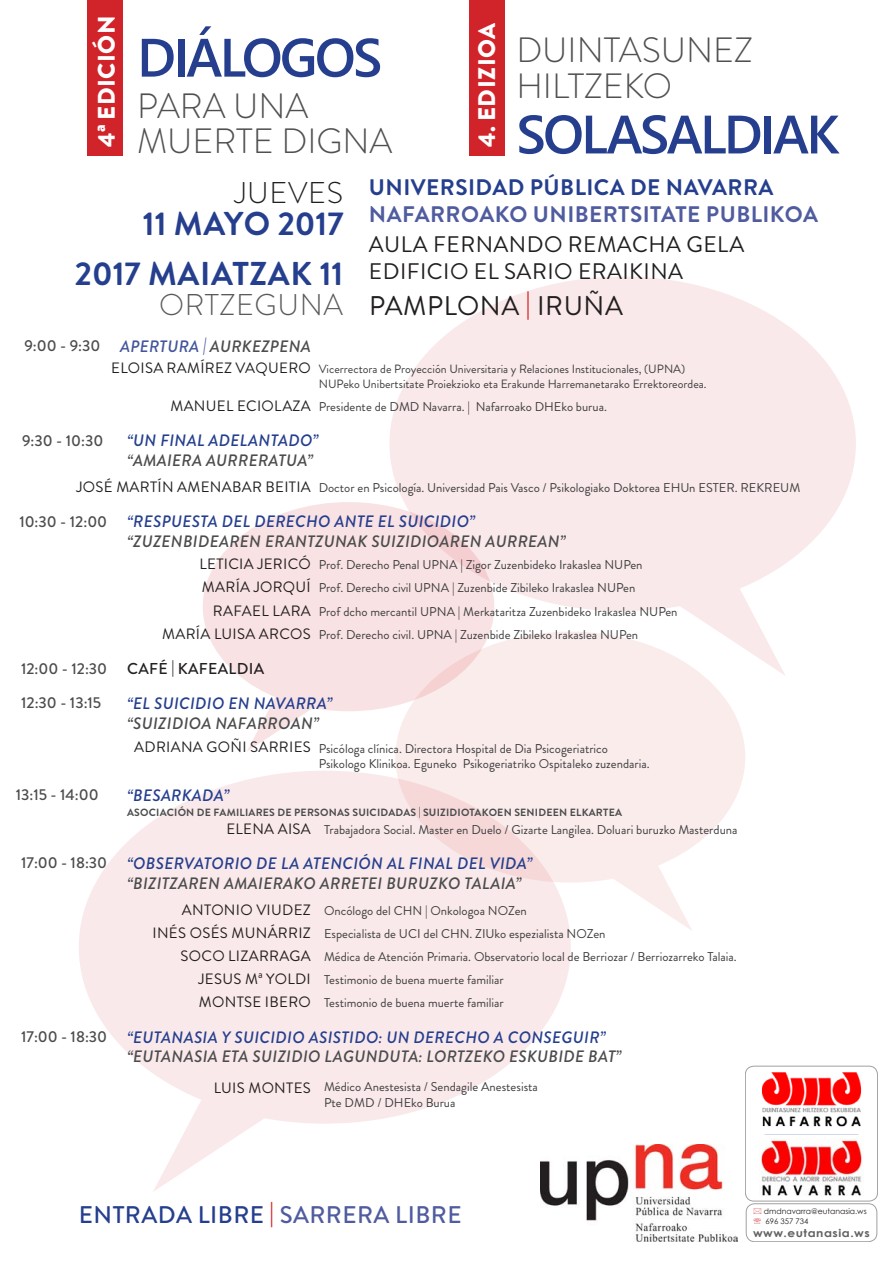
<style>
.page{position:relative;width:893px;height:1263px;background:#fff}
.page>*{position:absolute;margin:0;border:0;box-sizing:border-box;transform-origin:0 0}
.t1{font:600 54px "Segoe UI";letter-spacing:-.05em;color:#253f8e}
.t2{font:300 35.1px/36.5px "Brandon Grotesque";color:#505052}
.t3{font:700 33px "Brandon Grotesque";color:#253f8e}
.t4{font:300 30px "Brandon Grotesque";letter-spacing:.02em;color:#231f20}
.t5{font:27px "Brandon Grotesque";color:#231f20}
.t6{font:500 24px "Brandon Grotesque";letter-spacing:.02em;color:#253f8e}
.t7{font:900 24px "Brandon Grotesque";letter-spacing:.02em;color:#fff}
.t8{font:22.5px "Brandon Grotesque";letter-spacing:.02em;color:#231f20}
.t9{font:700 22.5px "Brandon Grotesque";letter-spacing:.02em;color:#505c9f}
.t10{font:700 22.5px "Brandon Grotesque";letter-spacing:.02em;color:#253f8e}
.t11{font:italic 500 16.5px/19.8px "Brandon Grotesque";letter-spacing:.02em;color:#4b4c4d}
.t12{font:italic 500 16.5px "Brandon Grotesque";letter-spacing:.02em;color:#253f8e}
.t13{font:500 15.75px "Brandon Grotesque";color:#4b4c4d}
.t14{font:500 15.75px "Brandon Grotesque";letter-spacing:.02em;color:#231f20}
.t15{font:15px "Brandon Grotesque";letter-spacing:.02em;color:#231f20}
.t16{font:12.75px/15.3px "Brandon Grotesque";color:#3e3e3f}
.t17{font:12px/14.4px "Brandon Grotesque";color:#3e3e3f}
.t18{font:700 10.95px "Century Gothic";letter-spacing:.04em;color:#636366;scale:1.11 1}
.t19{font:700 10.5px "Brandon Grotesque";letter-spacing:.02em;color:#4b4c4d}
.t20{font:7.65px/9.3px "Century Gothic";color:#231f20}
.s1{font-weight:300;font-size:30px;color:#5a5a5d}
.s2{color:#d1232a}
.s3{color:#43549a}
.s4{font-size:15px;color:#231f20}
.s5{font-style:normal;font-size:15.75px}
.s6{color:#253f8e}
.s7{font-style:normal;font-size:15.75px;color:#4b4c4d}
.s8{color:#505c9f}
</style>
<div class="page">
<div style="left:389px;top:276px;width:467px;height:335px;background:#fae9ea;border-radius:50%"></div>
<svg style="left:672px;top:585px;width:113px;height:90px"></svg>
<div style="left:203px;top:502px;width:291px;height:209px;background:#f9e2e3;border-radius:50%"></div>
<svg style="left:247px;top:690px;width:70px;height:61px"></svg>
<div style="left:395px;top:632px;width:350px;height:250px;background:#fbecec;border-radius:50%"></div>
<svg style="left:607px;top:857px;width:85px;height:73px"></svg>
<div style="left:79px;top:771px;width:492px;height:353px;background:#fae9ea;border-radius:50%"></div>
<svg style="left:153px;top:1096px;width:118px;height:96px"></svg>
<div style="left:746px;top:1203px;width:131px;height:39px;border:1px solid #57585a;border-radius:9px"></div>
<div style="left:745px;top:1066px;width:133px;height:135px;border:1px solid #57585a;border-radius:9px"></div>
<img style="left:760px;top:1138px;width:102px;height:58px">
<img style="left:761px;top:1072px;width:101px;height:55px">
<hr style="left:764px;top:1134px;width:94px;height:1px;background:#c7cee4">
<img style="left:541px;top:1145px;width:197px;height:97px">
<div style="left:87px;top:0;width:36px;height:155px;background:#d1232a"></div>
<div style="left:469px;top:0;width:36px;height:155px;background:#d1232a"></div>
<h3 class="t7" style="left:89px;top:147px;width:133px;rotate:-90deg">4ª EDICIÓN</h3>
<h1 class="t1" style="left:137px;top:14px;width:247px">DIÁLOGOS</h1>
<h2 class="t2" style="left:137px;top:88px;width:44px">PARA</h2>
<h2 class="t2" style="left:233px;top:88px;width:25px">UNA</h2>
<h2 class="t2" style="left:137px;top:123px;width:52px">MUERTE</h2>
<h2 class="t2" style="left:281px;top:123px;width:61px">DIGNA</h2>
<h3 class="t7" style="left:470px;top:147px;width:126px;rotate:-90deg">4. Edizioa</h3>
<h2 class="t2" style="left:516px;top:32px;width:157px">DUINTASUNEZ<br>HILTZEKO</h2>
<h1 class="t1" style="left:516px;top:91px;width:324px">SOLASALDIAK</h1>
<h3 class="t10" style="left:369px;top:172px;width:406px">UNIVERSIDAD PÚBLICA DE NAVARRA</h3>
<h3 class="t9" style="left:369px;top:199px;width:450px">NAFARROAKO UNIBERTSITATE PUBLIKOA</h3>
<h3 class="t8" style="left:369px;top:228px;width:281px">Aula Fe rnando RemachA</h3>
<h3 class="t8" style="left:686px;top:228px;width:59px">Gela</h3>
<h3 class="t8" style="left:369px;top:255px;width:150px">EDI FICIO EL SARIO</h3>
<h3 class="t8" style="left:578px;top:255px;width:107px">Eraikina</h3>
<h3 class="t5" style="left:159px;top:287px;width:396px"><span class="s1">ORTZEGUNA</span> PAMPLONA <span class="s2">|</span> IRUÑA</h3>
<h3 class="t4" style="left:235px;top:172px;width:110px">JUEVES</h3>
<h3 class="t3" style="left:143px;top:200px;width:202px">11 MAYO 2017</h3>
<h3 class="t3" style="left:75px;top:250px;width:95px">2017 MAIA</h3>
<h3 class="t3" style="left:232px;top:250px;width:113px">TZAK 11</h3>
<p class="t13" style="left:24px;top:335px;width:77px">9:00 - 9:30</p>
<p class="t11" style="left:120px;top:337px;width:192px"><span class="s3">APERTURA |</span> AURKEZPENA</p>
<p class="t17" style="left:319px;top:362px;width:389px;text-indent:-208px"><span class="s4">Eloisa ramírez vaque ro</span> Vicerrectora de Proyección U niversitaria y Relaciones I nstitucionales, (U PNA)<br>NU Peko U nibertsitate Proiekzioko eta Erakunde Harremanetarako Errektoreordea.</p>
<p class="t15" style="left:170px;top:395px;width:97px">MANU EL ECIOLAZA</p>
<p class="t16" style="left:319px;top:399px;width:290px">Presidente de DMD Navarra. | Nafarroako DHEko burua.</p>
<p class="t12" style="left:127px;top:429px;width:193px">“UN FINAL ADELANTADO”</p>
<p class="t11" style="left:127px;top:451px;width:188px">“AMAIERA AURRERATUA”</p>
<p class="t13" style="left:22px;top:429px;width:83px">9:30 - 10:30</p>
<p class="t16" style="left:77px;top:480px;width:714px"><span class="s4">José Martín Amenabar Be itia</span> Doctor en Psicología. U niversidad Pais Vasco / Psikologiako Doktorea EHU n ESTER. R EKR EUM</p>
<p class="t13" style="left:19px;top:510px;width:89px">10:30 - 12:00</p>
<p class="t12" style="left:127px;top:510px;width:350px">“RESPUESTA DEL DERECHO ANTE EL SUICIDIO”</p>
<p class="t11" style="left:127px;top:531px;width:440px">“ZUZENBIDEAREN ERANTZUNAK SUIZIDIOAREN AURREAN”</p>
<p class="t16" style="left:200px;top:557px;width:445px"><span class="s4">LETI CIA JERI CÓ</span> Prof. Derecho Penal U PNA | Zigor Zuzenbideko I rakaslea NU Pen</p>
<p class="t15" style="left:202px;top:577px;width:11px">MARÍA</p>
<p class="t15" style="left:254px;top:577px;width:18px">JORQUÍ</p>
<p class="t16" style="left:319px;top:580px;width:318px">Prof. Derecho civil U PNA | Zuzenbide Zibileko I rakaslea NU Pen</p>
<p class="t15" style="left:213px;top:600px;width:70px">RAFAEL LARA</p>
<p class="t16" style="left:319px;top:604px;width:360px">Prof dcho mercantil U PNA | Merkataritza Zuzenbideko I rakaslea NU Pen</p>
<p class="t15" style="left:162px;top:623px;width:11px">MARÍA</p>
<p class="t15" style="left:214px;top:623px;width:9px">LUISA</p>
<p class="t15" style="left:259px;top:623px;width:42px">ARCOS</p>
<p class="t16" style="left:319px;top:627px;width:321px">Prof. Derecho civil. U PNA | Zuzenbide Zibileko I rakaslea NU Pen</p>
<p class="t13" style="left:21px;top:657px;width:88px">12:00 - 12:30</p>
<p class="t14" style="left:127px;top:657px;width:92px">CAFÉ | KAFEALDIA</p>
<p class="t13" style="left:21px;top:692px;width:82px">12:30 - 13:15</p>
<p class="t12" style="left:127px;top:692px;width:207px">“EL SUICIDIO EN NAVARRA”</p>
<p class="t11" style="left:127px;top:713px;width:193px">“SUIZIDIOA NAFARROAN”</p>
<p class="t16" style="left:319px;top:741px;width:332px;text-indent:-184px"><span class="s4">Ad riana Goñi Sarries</span> Psicóloga clínica. Directora Hospital de Dia Psicogeriatrico<br>Psikologo Klinikoa. Eguneko Psikogeriatriko Ospitaleko zuzendaria.</p>
<p class="t13" style="left:16px;top:784px;width:84px">13:15 - 14:00</p>
<p class="t12" style="left:127px;top:783px;width:104px">“BESARKADA”</p>
<p class="t19" style="left:127px;top:805px;width:326px">ASOCIACIÓN DE FAMILIARES DE PERSONAS SUICIDADAS | SUIZIDIO</p>
<p class="t19" style="left:470px;top:805px;width:28px">TAKOEN</p>
<p class="t19" style="left:514px;top:805px;width:14px">SENIDEEN</p>
<p class="t19" style="left:570px;top:805px;width:47px">ELKARTEA</p>
<p class="t16" style="left:226px;top:822px;width:513px"><span class="s4">Elena Aisa</span> Trabajadora Social. Master en Duelo / Gizarte Langilea. Doluari buruzko Masterduna</p>
<p class="t11" style="left:127px;top:853px;width:407px;text-indent:-106px"><span class="s5">17:00 - 18:30</span> <span class="s6">“OBSERVATORIO DE LA ATENCIÓN AL FINAL DEL VIDA” </span>“BIZITZAREN AMAIERAKO ARRETEI BURUZKO TA LAIA”</p>
<p class="t15" style="left:182px;top:899px;width:11px">Ant</p>
<p class="t16" style="left:211px;top:903px;width:317px"><span class="s4">on io Viudez</span> Oncólogo del CHN | Onkologoa NOZen</p>
<p class="t16" style="left:153px;top:926px;width:454px"><span class="s4">In és Osés Munárriz</span> Especialista de UCI del CHN. ZIUko espezialista NOZen</p>
<p class="t16" style="left:181px;top:949px;width:558px"><span class="s4">Soco Lizarraga</span> Médica de Atención Primaria. Observatorio local de Berriozar / Berriozarreko Talaia.</p>
<p class="t15" style="left:198px;top:969px;width:104px">Jesus Mª YoldI</p>
<p class="t16" style="left:199px;top:968px;width:306px;line-height:23.1px;text-align:right">Testimonio de buena muerte familiar<br><span class="s4">Montse Ibe ro</span> Testimonio de buena muerte familiar</p>
<p class="t12" style="left:21px;top:1025px;width:223px"><span class="s7">17:00 - 18:30</span> “EUTANASIA Y SUICIDIO</p>
<p class="t12" style="left:309px;top:1025px;width:20px">ASISTIDO</p>
<p class="t12" style="left:379px;top:1025px;width:47px">: UN DERECHO</p>
<p class="t12" style="left:494px;top:1025px;width:26px">A CONSE</p>
<p class="t12" style="left:561px;top:1025px;width:46px">GUIR”</p>
<p class="t11" style="left:127px;top:1047px;width:496px">“EUTANASIA ETA SUIZIDIO LAGUNDUTA: LORTZEKO ESKUBIDE BAT”</p>
<p class="t15" style="left:214px;top:1077px;width:9px">LUIS</p>
<p class="t16" style="left:248px;top:1079px;width:291px;text-align:center"><span class="s4">MO NTES</span> Médico Anestesista / Sendagile Anestesista<br>Pte DMD / DHEko Burua</p>
<h3 class="t6" style="left:79px;top:1198px;width:384px">ENTRADA LIBRE <span class="s2">|</span> <span class="s8">SARRERA LIBRE</span></h3>
<p class="t20" style="left:764px;top:1207px;width:104px">dmdnavarra@eutanasia.ws<br>696 357 734</p>
<p class="t18" style="left:753px;top:1224px;width:107px">www.eutanasia.ws</p>
</div>
